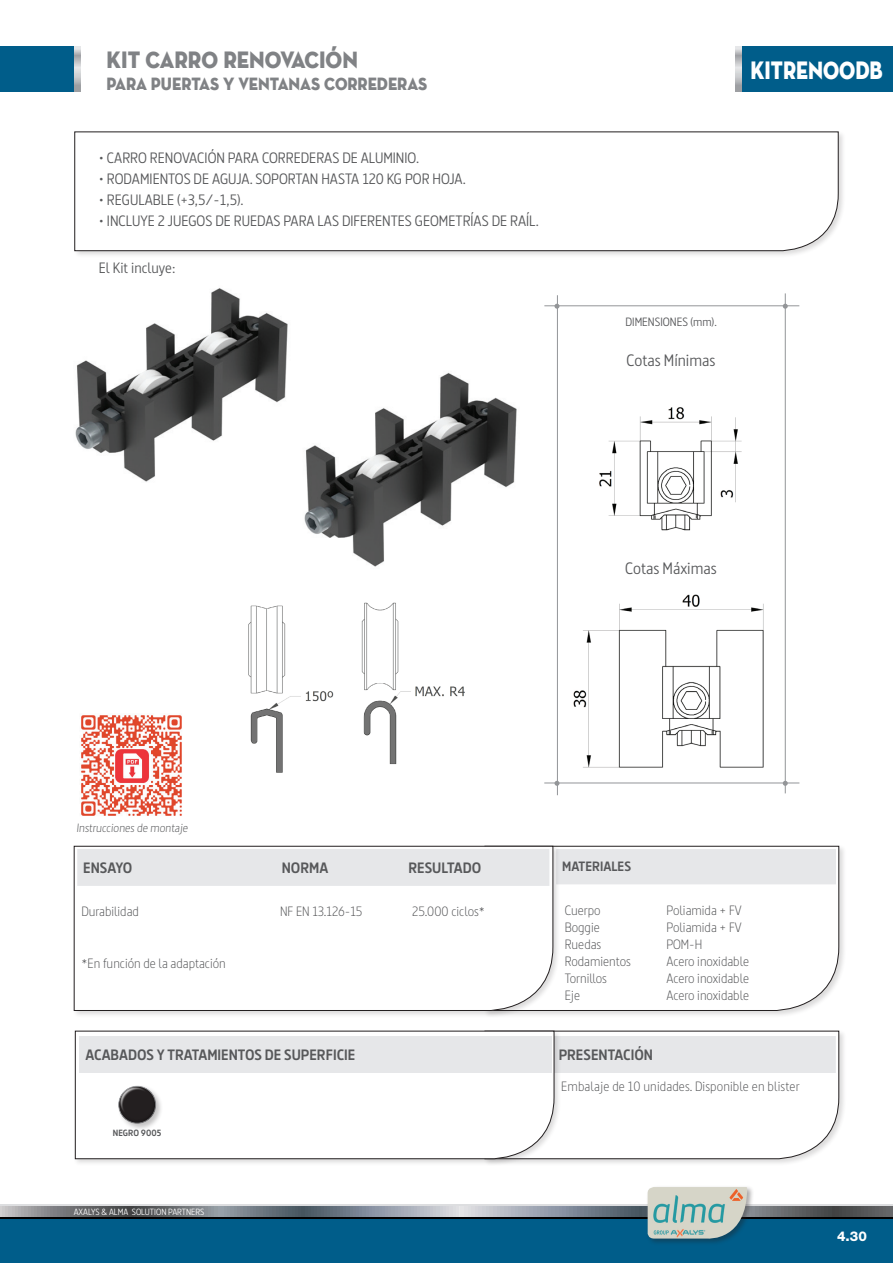
<style>
.page{position:relative;width:893px;height:1263px;background:#fff}
.page>*{position:absolute;margin:0;border:0;box-sizing:border-box;transform-origin:0 0}
.t1{font:25.5px "Neutra Disp Titling";color:#fff;scale:.81 1}
.t2{font:24px "Neutra Disp Titling";color:#808285;scale:.89 1}
.t3{font:18px "Neutra Disp Titling";color:#808285;scale:.89 1}
.t4{font:16.5px "Dsignes";color:#57585a}
.t5{font:15px "Dsignes";color:#57585a}
.t6{font:700 15px "Dsignes";color:#57585a}
.t7{font:300 13.5px "Dsignes";color:#57585a}
.t8{font:700 13.5px "Dsignes";color:#57585a}
.t9{font:800 13.5px "Helvetica Neue LT Std";color:#fff}
.t10{font:300 12px "Dsignes";color:#57585a}
.t11{font:12px "Dsignes";color:#57585a}
.t12{font:9px "Dsignes";color:#fff}
.t13{font:700 9px "Dsignes";color:#57585a}
</style>
<div class="page">
<div style="left:0;top:1209px;width:893px;height:54px;background:#005d8a"></div>
<div style="left:742px;top:46px;width:151px;height:46px;background:#005d8a"></div>
<svg style="left:0;top:1216px;width:460px;height:2px"></svg>
<svg style="left:0;top:1205px;width:460px;height:2px"></svg>
<svg style="left:0;top:1207px;width:460px;height:9px;background:#7d8289"></svg>
<svg style="left:460px;top:1216px;width:433px;height:2px"></svg>
<svg style="left:460px;top:1205px;width:433px;height:2px"></svg>
<svg style="left:460px;top:1207px;width:433px;height:9px;background:#7a7f86"></svg>
<div style="left:0;top:46px;width:74px;height:46px;background:#005d8a"></div>
<svg style="left:74px;top:46px;width:7px;height:46px"></svg>
<svg style="left:735px;top:46px;width:7px;height:46px"></svg>
<div style="left:646px;top:1185px;width:109px;height:61px;background:#231f20;opacity:.39"></div>
<img style="left:648px;top:1187px;width:99px;height:52px">
<div style="left:73px;top:130px;width:773px;height:129px;background:#231f20;opacity:.16"></div>
<svg style="left:74px;top:131px;width:765px;height:120px"></svg>
<div style="left:483px;top:1029px;width:363px;height:137px;background:#231f20;opacity:.16"></div>
<svg style="left:562px;top:1031px;width:277px;height:128px"></svg>
<div style="left:483px;top:844px;width:363px;height:174px;background:#231f20;opacity:.16"></div>
<svg style="left:560px;top:846px;width:279px;height:165px"></svg>
<div style="left:72px;top:844px;width:488px;height:174px;background:#231f20;opacity:.16"></div>
<svg style="left:74px;top:846px;width:479px;height:165px"></svg>
<div style="left:77px;top:849px;width:472px;height:37px;background:#e6e7e9"></div>
<div style="left:73px;top:1029px;width:489px;height:137px;background:#231f20;opacity:.16"></div>
<svg style="left:75px;top:1031px;width:479px;height:128px"></svg>
<div style="left:79px;top:1036px;width:473px;height:37px;background:#e6e7e9"></div>
<div style="left:117px;top:1084px;width:46px;height:47px;background:#231f20;opacity:.27"></div>
<div style="left:118px;top:1084px;width:40px;height:40px;background:#231f20;opacity:.75"></div>
<img style="left:573px;top:594px;width:191px;height:174px">
<img style="left:599px;top:407px;width:143px;height:124px">
<hr style="left:544px;top:783px;width:255px;height:1px;background:#939598">
<hr style="left:544px;top:305px;width:255px;height:1px;background:#939598">
<hr style="left:785px;top:293px;width:1px;height:500px;background:#939598">
<svg style="left:554px;top:304px;width:5px;height:5px"></svg>
<hr style="left:557px;top:295px;width:1px;height:500px;background:#939598">
<svg style="left:783px;top:304px;width:5px;height:5px"></svg>
<svg style="left:783px;top:781px;width:5px;height:5px"></svg>
<svg style="left:554px;top:781px;width:5px;height:5px"></svg>
<img style="left:81px;top:715px;width:101px;height:101px">
<img style="left:75px;top:288px;width:213px;height:194px">
<img style="left:248px;top:605px;width:86px;height:168px">
<img style="left:361px;top:602px;width:104px;height:163px">
<img style="left:304px;top:372px;width:213px;height:195px">
<h2 class="t2" style="left:107px;top:45px;width:284px">KIT CARRO RENOVACIÓN</h2>
<h3 class="t3" style="left:107px;top:72px;width:362px">PARA PUERTAS Y VENTANAS CORREDERAS</h3>
<p class="t5" style="left:99px;top:149px;width:322px">• CARRO RENOVACIÓN PARA CORREDERAS DE ALUMINIO.</p>
<p class="t5" style="left:99px;top:170px;width:369px">• RODAMIENTOS DE AGUJA. SOPORTAN HASTA 120 KG POR HOJA.</p>
<p class="t5" style="left:99px;top:191px;width:146px">• REGULABLE (+3,5/-1,5).</p>
<p class="t5" style="left:99px;top:212px;width:442px">• INCLUYE 2 JUEGOS DE RUEDAS PARA LAS DIFERENTES GEOMETRÍAS DE RAÍL.</p>
<p class="t5" style="left:99px;top:259px;width:78px">El Kit incluye:</p>
<h1 class="t1" style="left:750px;top:54px;width:165px">KITRENo0DB</h1>
<p class="t11" style="left:625px;top:315px;width:93px">DIMENSIONES (mm).</p>
<p class="t4" style="left:626px;top:351px;width:90px">Cotas Mínimas</p>
<p class="t4" style="left:625px;top:558px;width:93px">Cotas Máximas</p>
<p class="t10" style="left:77px;top:821px;width:114px">Instrucciones de montaje</p>
<p class="t6" style="left:83px;top:859px;width:51px">ENSAYO</p>
<p class="t6" style="left:282px;top:859px;width:48px">NORMA</p>
<p class="t6" style="left:408px;top:859px;width:74px">RESULTADO</p>
<p class="t7" style="left:81px;top:904px;width:59px">Durabilidad</p>
<p class="t7" style="left:280px;top:904px;width:84px">NF EN 13.126-15</p>
<p class="t7" style="left:412px;top:904px;width:74px">25.000 ciclos*</p>
<p class="t7" style="left:82px;top:955px;width:146px">*En función de la adaptación</p>
<p class="t6" style="left:85px;top:1046px;width:272px">ACABADOS Y TRATAMIENTOS DE SUPERFICIE</p>
<p class="t13" style="left:113px;top:1128px;width:50px">NEGRO 9005</p>
<p class="t12" style="left:74px;top:1207px;width:132px">AXALYS &amp; ALMA SOLUTION PARTNERS</p>
<p class="t8" style="left:562px;top:858px;width:70px">MATERIALES</p>
<p class="t7" style="left:565px;top:902px;width:37px">Cuerpo</p>
<p class="t7" style="left:666px;top:902px;width:77px">Poliamida + FV</p>
<p class="t7" style="left:565px;top:919px;width:37px">Boggie</p>
<p class="t7" style="left:666px;top:919px;width:77px">Poliamida + FV</p>
<p class="t7" style="left:565px;top:936px;width:38px">Ruedas</p>
<p class="t7" style="left:666px;top:936px;width:37px">POM-H</p>
<p class="t7" style="left:565px;top:953px;width:68px">Rodamientos</p>
<p class="t7" style="left:666px;top:953px;width:84px">Acero inoxidable</p>
<p class="t7" style="left:565px;top:970px;width:44px">Tornillos</p>
<p class="t7" style="left:666px;top:970px;width:84px">Acero inoxidable</p>
<p class="t7" style="left:565px;top:987px;width:17px">Eje</p>
<p class="t7" style="left:666px;top:987px;width:84px">Acero inoxidable</p>
<p class="t6" style="left:559px;top:1046px;width:96px">PRESENTACIÓN</p>
<p class="t7" style="left:561px;top:1079px;width:240px">Embalaje de 10 unidades. Disponible en blister</p>
<p class="t9" style="left:837px;top:1228px;width:31px">4.30</p>
</div>
